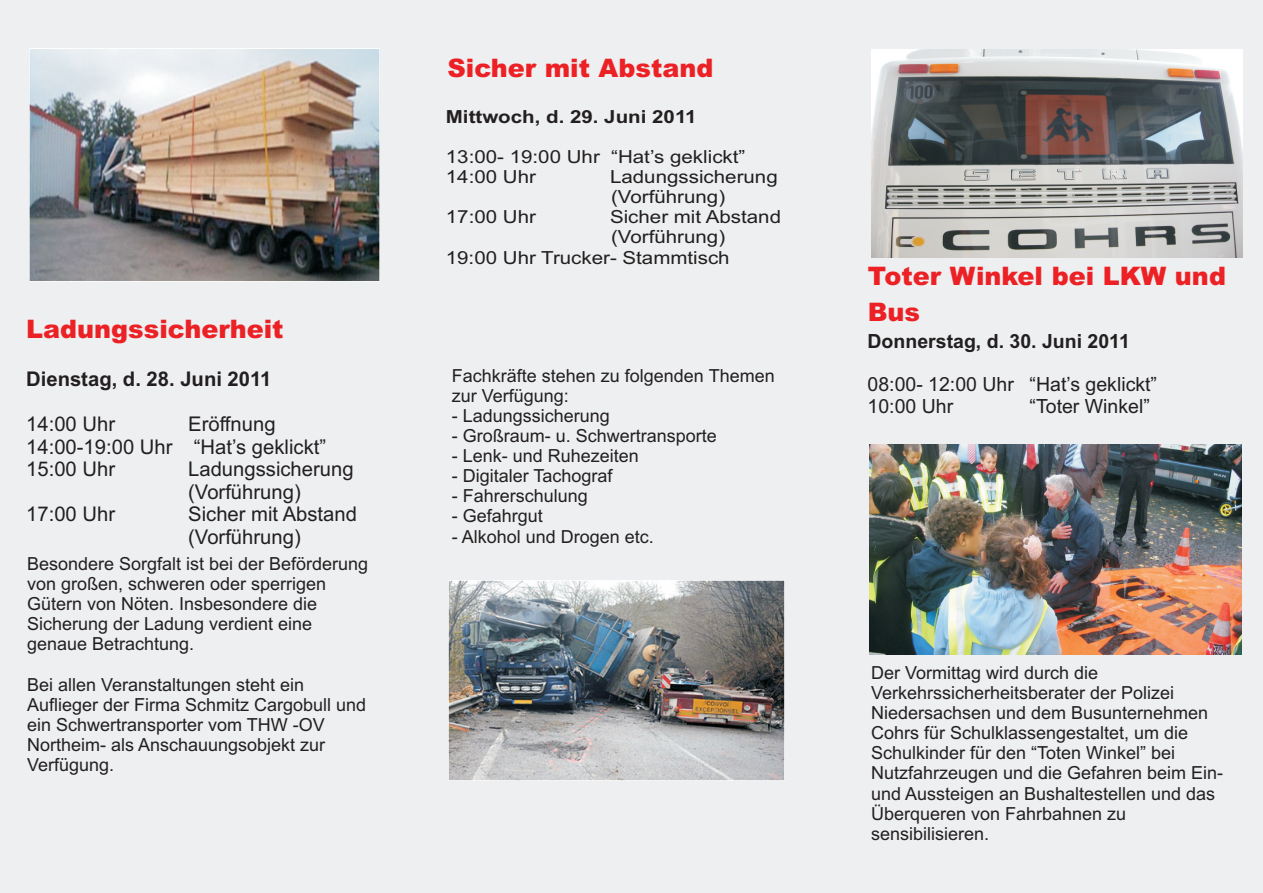
<style>
.page{position:relative;width:1263px;height:893px;background:#edeff0}
.page>*{position:absolute;margin:0;border:0;box-sizing:border-box;transform-origin:0 0}
.t1{font:900 25.5px/36px "Arial";color:#ec2125}
.t2{font:20.25px/22.6px "Arial";color:#231f20}
.t3{font:700 20.25px "Arial";color:#231f20}
.t4{font:19.5px/21.8px "Arial";color:#231f20}
.t5{font:700 19.5px "Arial";color:#231f20}
.t6{font:18px/20.1px "Arial";color:#231f20}
.t7{font:18px/20.1px "Arial";color:#231f20;scale:1.14 1}
.t8{font:700 18px "Arial";color:#231f20;scale:1.14 1}
</style>
<div class="page">
<img style="left:870px;top:444px;width:371px;height:211px">
<img style="left:30px;top:48px;width:349px;height:234px">
<img style="left:448px;top:580px;width:337px;height:200px">
<img style="left:871px;top:50px;width:372px;height:207px">
<h1 class="t1" style="left:26px;top:313px;width:259px">Ladungssicherheit</h1>
<p class="t3" style="left:26px;top:371px;width:247px">Dienstag, d. 28. Juni 2011</p>
<p class="t2" style="left:26px;top:414px;width:90px">14:00 Uhr</p>
<p class="t2" style="left:26px;top:414px;width:302px;text-indent:162px">Eröffnung<br>14:00-19:00 Uhr “Hat’s geklickt”<br>15:00 Uhr</p>
<p class="t2" style="left:188px;top:460px;width:167px">Ladungssicherung (Vorführung)</p>
<p class="t2" style="left:26px;top:505px;width:90px">17:00 Uhr</p>
<p class="t2" style="left:188px;top:505px;width:170px">Sicher mit Abstand (Vorführung)</p>
<p class="t6" style="left:27px;top:555px;width:343px">Besondere Sorgfalt ist bei der Beförderung von großen, schweren oder sperrigen Gütern von Nöten. Insbesondere die Sicherung der Ladung verdient eine genaue Betrachtung.</p>
<p class="t6" style="left:27px;top:676px;width:341px">Bei allen Veranstaltungen steht ein<br>Auflieger der Firma Schmitz Cargobull und ein Schwertransporter vom THW -OV<br>Northeim- als Anschauungsobjekt zur<br>Verfügung.</p>
<h1 class="t1" style="left:447px;top:53px;width:267px">Sicher mit Abstand</h1>
<p class="t8" style="left:446px;top:110px;width:221px">Mittwoch, d. 29. Juni 2011</p>
<p class="t7" style="left:446px;top:148px;width:264px">13:00- 19:00 Uhr “Hat’s geklickt”<br>14:00 Uhr</p>
<p class="t7" style="left:610px;top:168px;width:149px">Ladungssicherung (Vorführung)</p>
<p class="t7" style="left:446px;top:209px;width:81px">17:00 Uhr</p>
<p class="t7" style="left:610px;top:209px;width:152px">Sicher mit Abstand</p>
<p class="t7" style="left:611px;top:229px;width:102px">(Vorführung)</p>
<p class="t7" style="left:446px;top:249px;width:251px">19:00 Uhr Trucker- Stammtisch</p>
<p class="t6" style="left:452px;top:367px;width:324px">Fachkräfte stehen zu folgenden Themen zur Verfügung:</p>
<p class="t6" style="left:452px;top:407px;width:160px">- Ladungssicherung</p>
<p class="t6" style="left:452px;top:427px;width:267px">- Großraum- u. Schwertransporte</p>
<p class="t6" style="left:452px;top:447px;width:189px">- Lenk- und Ruhezeiten</p>
<p class="t6" style="left:452px;top:468px;width:162px">- Digitaler Tachograf</p>
<p class="t6" style="left:452px;top:488px;width:138px">- Fahrerschulung</p>
<p class="t6" style="left:452px;top:508px;width:93px">- Gefahrgut</p>
<p class="t6" style="left:452px;top:528px;width:204px">- Alkohol und Drogen etc.</p>
<h1 class="t1" style="left:868px;top:261px;width:360px">Toter Winkel bei LKW und<br>Bus</h1>
<p class="t5" style="left:867px;top:333px;width:264px">Donnerstag, d. 30. Juni 2011</p>
<p class="t4" style="left:867px;top:375px;width:291px">08:00- 12:00 Uhr “Hat’s geklickt”<br>10:00 Uhr</p>
<p class="t4" style="left:1029px;top:397px;width:122px">“Toter Winkel”</p>
<p class="t6" style="left:871px;top:664px;width:354px">Der Vormittag wird durch die Verkehrssicherheitsberater der Polizei Niedersachsen und dem Busunternehmen Cohrs für Schulklassengestaltet, um die Schulkinder für den “Toten Winkel” bei Nutzfahrzeugen und die Gefahren beim Ein&shy;und Aussteigen an Bushaltestellen und das Überqueren von Fahrbahnen zu sensibilisieren.</p>
</div>
